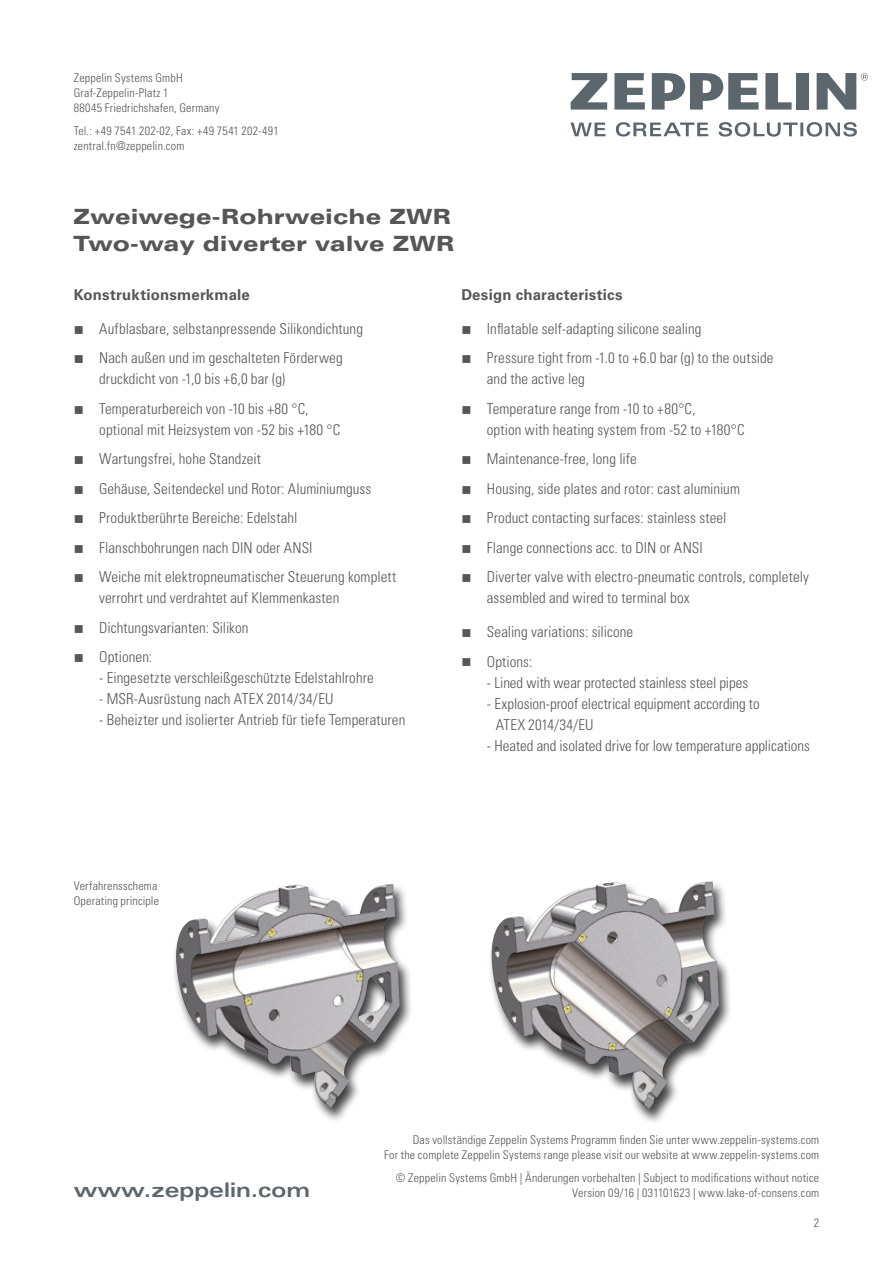
<style>
.page{position:relative;width:893px;height:1263px;background:#fff}
.page>*{position:absolute;margin:0;border:0;box-sizing:border-box;transform-origin:0 0}
.t1{font:900 expanded 21px/27px "Univers LT Std";color:#565655}
.t2{font:700 expanded 20.1px "Univers LT Std";color:#5c676d}
.t3{font:300 condensed 15px/21px "Univers LT Std";letter-spacing:.005em;color:#565655}
.t4{font:700 15px "Univers LT Std";letter-spacing:.01em;color:#565655}
.t5{font:300 condensed 12px/15px "Univers LT Std";letter-spacing:.015em;color:#565655}
</style>
<div class="page">
<svg style="left:571px;top:73px;width:36px;height:37px"></svg>
<svg style="left:817px;top:73px;width:51px;height:37px"></svg>
<div style="left:796px;top:73px;width:12px;height:37px;background:#5c676d"></div>
<svg style="left:765px;top:73px;width:27px;height:37px"></svg>
<svg style="left:614px;top:73px;width:31px;height:37px"></svg>
<svg style="left:652px;top:73px;width:107px;height:37px"></svg>
<svg style="left:570px;top:122px;width:287px;height:15px"></svg>
<div style="left:487px;top:881px;width:245px;height:244px;background:#000;opacity:.75"></div>
<img style="left:487px;top:881px;width:232px;height:228px">
<div style="left:172px;top:883px;width:241px;height:241px;background:#000;opacity:.75"></div>
<img style="left:176px;top:884px;width:224px;height:224px">
<p class="t5" style="left:74px;top:70px;width:147px">Zeppelin Systems GmbH<br>Graf-Zeppelin-Platz 1<br>88045 Friedrichshafen, Germany</p>
<p class="t5" style="left:74px;top:124px;width:206px">Tel.: +49 7541 202-02, Fax: +49 7541 202-491 zentral.fn@zeppelin.com</p>
<h1 class="t1" style="left:73px;top:203px;width:383px">Zweiwege-Rohrweiche ZWR<br>Two-way diverter valve ZWR</h1>
<p class="t4" style="left:74px;top:286px;width:178px">Konstruktionsmerkmale</p>
<p class="t3" style="left:74px;top:318px;width:291px">■ Aufblasbare, selbstanpressende Silikondichtung</p>
<p class="t3" style="left:99px;top:347px;width:245px;text-indent:-26px">■ Nach außen und im geschalteten Förderweg druckdicht von -1,0 bis +6,0 bar (g)</p>
<p class="t3" style="left:99px;top:398px;width:243px;text-indent:-26px">■ Temperaturbereich von -10 bis +80 °C, optional mit Heizsystem von -52 bis +180 °C</p>
<p class="t3" style="left:74px;top:448px;width:189px">■ Wartungsfrei, hohe Standzeit</p>
<p class="t3" style="left:74px;top:478px;width:299px">■ Gehäuse, Seitendeckel und Rotor: Aluminiumguss</p>
<p class="t3" style="left:74px;top:507px;width:225px">■ Produktberührte Bereiche: Edelstahl</p>
<p class="t3" style="left:74px;top:537px;width:240px">■ Flanschbohrungen nach DIN oder ANSI</p>
<p class="t3" style="left:99px;top:567px;width:299px;text-indent:-26px">■ Weiche mit elektropneumatischer Steuerung komplett verrohrt und verdrahtet auf Klemmenkasten</p>
<p class="t3" style="left:74px;top:617px;width:176px">■ Dichtungsvarianten: Silikon</p>
<p class="t3" style="left:74px;top:647px;width:80px">■ Optionen:</p>
<p class="t3" style="left:99px;top:668px;width:276px">- Eingesetzte verschleißgeschützte Edelstahlrohre</p>
<p class="t3" style="left:99px;top:689px;width:236px">- MSR-Ausrüstung nach ATEX 2014/34/EU</p>
<p class="t3" style="left:99px;top:710px;width:308px">- Beheizter und isolierter Antrieb für tiefe Temperaturen</p>
<p class="t4" style="left:461px;top:286px;width:163px">Design characteristics</p>
<p class="t3" style="left:461px;top:318px;width:242px">■ Inflatable self-adapting silicone sealing</p>
<p class="t3" style="left:487px;top:347px;width:288px;text-indent:-26px">■ Pressure tight from -1.0 to +6.0 bar (g) to the outside and the active leg</p>
<p class="t3" style="left:487px;top:398px;width:259px;text-indent:-26px">■ Temperature range from -10 to +80°C,<br>option with heating system from -52 to +180°C</p>
<p class="t3" style="left:461px;top:448px;width:177px">■ Maintenance-free, long life</p>
<p class="t3" style="left:461px;top:478px;width:280px">■ Housing, side plates and rotor: cast aluminium</p>
<p class="t3" style="left:461px;top:507px;width:267px">■ Product contacting surfaces: stainless steel</p>
<p class="t3" style="left:461px;top:537px;width:243px">■ Flange connections acc. to DIN or ANSI</p>
<p class="t3" style="left:487px;top:567px;width:324px;text-indent:-26px">■ Diverter valve with electro-pneumatic controls, completely assembled and wired to terminal box</p>
<p class="t3" style="left:461px;top:621px;width:173px">■ Sealing variations: silicone</p>
<p class="t3" style="left:461px;top:651px;width:73px">■ Options:</p>
<p class="t3" style="left:487px;top:672px;width:263px">- Lined with wear protected stainless steel pipes</p>
<p class="t3" style="left:496px;top:693px;width:265px;text-indent:-9px">- Explosion-proof electrical equipment according to<br>ATEX 2014/34/EU</p>
<p class="t3" style="left:487px;top:735px;width:324px">- Heated and isolated drive for low temperature applications</p>
<p class="t5" style="left:74px;top:878px;width:87px">Verfahrensschema<br>Operating principle</p>
<h2 class="t2" style="left:74px;top:1178px;width:238px">www.zeppelin.com</h2>
<p class="t5" style="left:384px;top:1132px;width:436px;text-align:right">Das vollständige Zeppelin Systems Programm finden Sie unter www.zeppelin-systems.com<br>For the complete Zeppelin Systems range please visit our website at www.zeppelin-systems.com</p>
<p class="t5" style="left:396px;top:1171px;width:425px;text-align:right">© Zeppelin Systems GmbH | Änderungen vorbehalten | Subject to modifications without notice<br>Version 09/16 | 031101623 | www.lake-of-consens.com</p>
<p class="t5" style="left:814px;top:1215px;width:7px">2</p>
</div>
